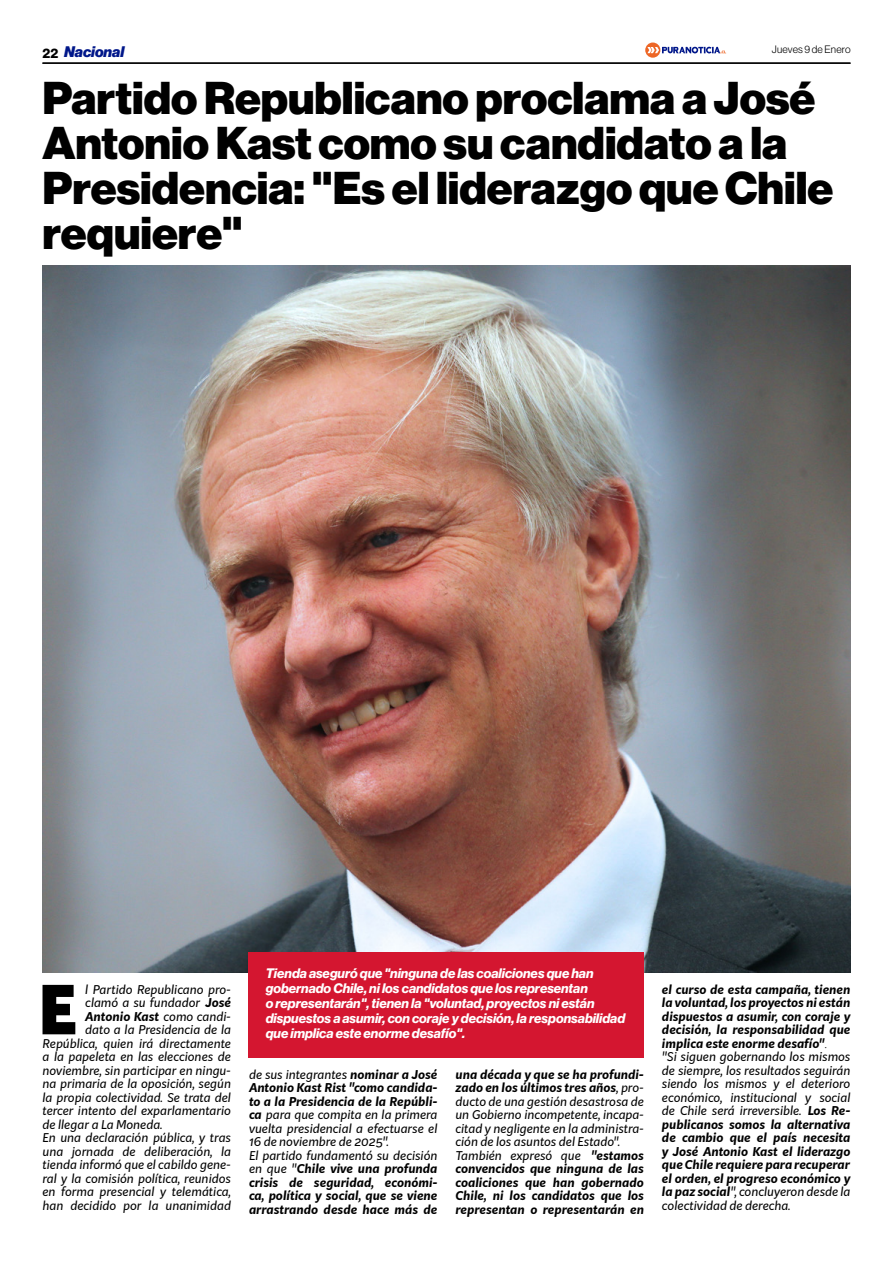
<style>
.page{position:relative;width:893px;height:1263px;background:#fff}
.page>*{position:absolute;margin:0;border:0;box-sizing:border-box;transform-origin:0 0}
.t1{font:900 66.3px "Kit Sans";color:#000}
.t2{font:900 45px/45px "Neue Haas Display";color:#000}
.t3{font:italic 900 15px "Neue Haas Display";color:#00178a}
.t4{font:italic 700 13.5px/15px "Neue Haas Display";color:#fff}
.t5{font:13.5px "N Haas Grotesk DS Pro 75 Bd";color:#000}
.t6{font:italic 700 12px/13.5px "Kit Sans";color:#000}
.t7{font:italic 12px "Kit Sans";color:#000}
.t8{font:10.5px "N Haas Grotesk DS Pro 45 Lt";letter-spacing:.02em;color:#000}
.s1{font-weight:700}
.s2{font-weight:400}
.s3{font-family:"Times New Roman";font-weight:400}
</style>
<div class="page">
<hr style="left:43px;top:63px;width:807px;height:1px;background:#000">
<svg style="left:645px;top:43px;width:81px;height:15px"></svg>
<img style="left:43px;top:266px;width:807px;height:706px">
<div style="left:249px;top:952px;width:395px;height:105px;background:#d41630"></div>
<p class="t3" style="left:64px;top:43px;width:62px">Nacional</p>
<p class="t8" style="left:772px;top:44px;width:80px">Jueves 9 de Enero</p>
<p class="t5" style="left:43px;top:45px;width:17px">22</p>
<h2 class="t2" style="left:43px;top:77px;width:792px">Partido Republicano proclama a José<br>Antonio Kast como su candidato a la<br>Presidencia: "Es el liderazgo que Chile requiere"</h2>
<h1 class="t1" style="left:39px;top:950px;width:40px">E</h1>
<p class="t7" style="left:85px;top:980px;width:147px">l Partido Republicano pro-</p>
<p class="t7" style="left:85px;top:993px;width:147px">clamó a su fundador <span class="s1">José</span></p>
<p class="t6" style="left:85px;top:1008px;width:147px">Antonio Kast <span class="s2">como candi-</span></p>
<p class="t7" style="left:85px;top:1020px;width:147px">dato a la Presidencia de la</p>
<p class="t7" style="left:43px;top:1034px;width:190px">República, quien irá directamente</p>
<p class="t7" style="left:43px;top:1047px;width:190px">a la papeleta en las elecciones de</p>
<p class="t7" style="left:43px;top:1061px;width:190px">noviembre, sin participar en ningu-</p>
<p class="t7" style="left:43px;top:1074px;width:190px">na primaria de la oposición, según</p>
<p class="t7" style="left:43px;top:1088px;width:190px">la propia colectividad. Se trata del</p>
<p class="t7" style="left:43px;top:1101px;width:190px">tercer intento del exparlamentario</p>
<p class="t7" style="left:43px;top:1115px;width:122px">de llegar a La Moneda.</p>
<p class="t7" style="left:43px;top:1128px;width:190px">En una declaración pública, y tras</p>
<p class="t7" style="left:43px;top:1142px;width:190px">una jornada de deliberación, la</p>
<p class="t7" style="left:43px;top:1155px;width:190px">tienda informó que el cabildo gene-</p>
<p class="t7" style="left:43px;top:1169px;width:190px">ral y la comisión política, reunidos</p>
<p class="t7" style="left:43px;top:1182px;width:190px">en forma presencial y telemática,</p>
<p class="t7" style="left:43px;top:1196px;width:190px">han decidido por la unanimidad</p>
<p class="t4" style="left:266px;top:966px;width:361px">Tienda aseguró que "ninguna de las coaliciones que han gobernado Chile, ni los candidatos que los representan<br>o representarán", tienen la "voluntad, proyectos ni están dispuestos a asumir, con coraje y decisión, la responsabilidad que implica este enorme desafío".</p>
<p class="t6" style="left:249px;top:1066px;width:190px"><span class="s2">de sus integrantes</span> nominar a José<br>Antonio Kast Rist "como candida&shy;to a la Presidencia de la Repúbli&shy;ca <span class="s2">para que compita en la primera vuelta presidencial a efectuarse el<br>16 de noviembre de 2025".<br>El partido fundamentó su decisión en que "</span>Chile vive una profunda crisis de seguridad, económi&shy;ca, política y social, que se viene arrastrando desde hace más de</p>
<p class="t6" style="left:455px;top:1066px;width:190px">una década y que se ha profundi&shy;zado en los últimos tres años<span class="s2">, pro&shy;ducto de una gestión desastrosa de un Gobierno incompetente, incapa&shy;citad y negligente en la administra&shy;ción de los asuntos del Estado".<br>También expresó que</span> "estamos convencidos que ninguna de las coaliciones que han gobernado<br>Chile, ni los candidatos que los representan o representarán en</p>
<p class="t6" style="left:662px;top:981px;width:190px">el curso de esta campaña, tienen la voluntad, los proyectos ni están dispuestos a asumir, con coraje y decisión, la responsabilidad que implica este enorme desafío"<span class="s3">.<br></span><span class="s2">"Si siguen gobernando los mismos de siempre, los resultados seguirán siendo los mismos y el deterioro económico, institucional y social de Chile será irreversible.</span> Los Re&shy;publicanos somos la alternativa de cambio que el país necesita y José Antonio Kast el liderazgo que Chile requiere para recuperar el orden, el progreso económico y la paz social<span class="s2">", concluyeron desde la colectividad de derecha.</span></p>
</div>
